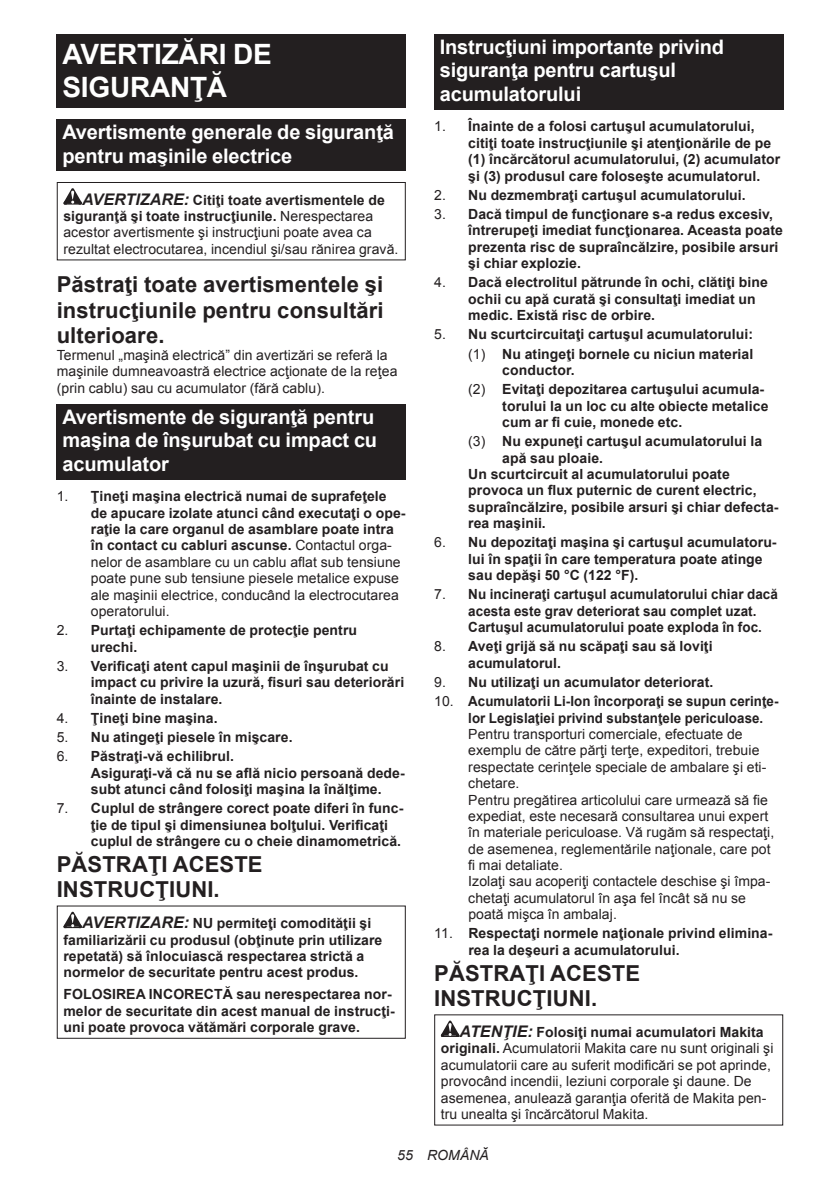
<style>
.page{position:relative;width:840px;height:1191px;background:#fff}
.page>*{position:absolute;margin:0;border:0;box-sizing:border-box;transform-origin:0 0}
.t1{font:700 28px/32.8px "Arial";letter-spacing:-.01em;color:#fff}
.t2{font:700 22px/25.8px "Arial";letter-spacing:.005em;color:#231f20}
.t3{font:700 20px/23.4px "Arial";letter-spacing:-.01em;color:#fff}
.t4{font:700 14px/16.4px "Arial";letter-spacing:.005em;color:#231f20}
.t5{font:14px/16.4px "Arial";letter-spacing:.005em;color:#231f20}
.t6{font:700 14px/16.4px "Arial";letter-spacing:.005em;color:#231f20;scale:.96 1}
.t7{font:700 14px/16.4px "Arial";letter-spacing:.005em;color:#231f20;scale:.95 1}
.t8{font:italic 14px "Arial";letter-spacing:.005em;color:#231f20}
.s1{font-weight:700;font-style:italic;font-size:16px}
.s2{font-weight:700}
.s3{font-weight:400}
.s4{font-style:italic;font-size:16px}
</style>
<div class="page">
<div style="left:57px;top:34px;width:348px;height:74px;background:#231f20"></div>
<div style="left:57px;top:119px;width:348px;height:52px;background:#231f20"></div>
<svg style="left:63px;top:188px;width:19px;height:17px"></svg>
<div style="left:57px;top:182px;width:348px;height:78px;border:1px solid #231f20"></div>
<div style="left:57px;top:404px;width:348px;height:75px;background:#231f20"></div>
<svg style="left:63px;top:911px;width:19px;height:17px"></svg>
<div style="left:434px;top:34px;width:348px;height:75px;background:#231f20"></div>
<svg style="left:440px;top:1020px;width:19px;height:17px"></svg>
<h1 class="t1" style="left:62px;top:38px;width:211px">AVERTIZĂRI DE<br>SIGURANŢĂ</h1>
<h3 class="t3" style="left:62px;top:121px;width:333px">Avertismente generale de siguranţă pentru maşinile electrice</h3>
<p class="t5" style="left:63px;top:192px;width:336px;text-indent:19px"><span class="s1">AVERTIZARE:</span> <span class="s2">Citiţi toate avertismentele de siguranţă şi toate instrucţiunile.</span> Nerespectarea acestor avertismente şi instrucţiuni poate avea ca rezultat electrocutarea, incendiul şi/sau rănirea gravă.</p>
<h2 class="t2" style="left:57px;top:272px;width:328px;text-align:justify">Păstraţi toate avertismentele şi instrucţiunile pentru consultări ulterioare.</h2>
<p class="t5" style="left:57px;top:347px;width:342px">Termenul „maşină electrică” din avertizări se referă la maşinile dumneavoastră electrice acţionate de la reţea (prin cablu) sau cu acumulator (fără cablu).</p>
<h3 class="t3" style="left:62px;top:406px;width:316px">Avertismente de siguranţă pentru maşina de înşurubat cu impact cu acumulator</h3>
<p class="t5" style="left:91px;top:488px;width:316px;text-indent:-34px">1. <span class="s2">Ţineţi maşina electrică numai de suprafeţele de apucare izolate atunci când executaţi o ope&shy;raţie la care organul de asamblare poate intra în contact cu cabluri ascunse.</span> Contactul orga&shy;nelor de asamblare cu un cablu aflat sub tensiune poate pune sub tensiune piesele metalice expuse ale maşinii electrice, conducând la electrocutarea operatorului.</p>
<p class="t4" style="left:91px;top:622px;width:267px;text-indent:-34px"><span class="s3">2.</span> Purtaţi echipamente de protecţie pentru urechi.</p>
<p class="t4" style="left:91px;top:658px;width:315px;text-indent:-34px"><span class="s3">3.</span> Verificaţi atent capul maşinii de înşurubat cu impact cu privire la uzură, fisuri sau deteriorări înainte de instalare.</p>
<p class="t4" style="left:57px;top:710px;width:162px"><span class="s3">4.</span> Ţineţi bine maşina.</p>
<p class="t4" style="left:57px;top:729px;width:237px"><span class="s3">5.</span> Nu atingeţi piesele în mişcare.</p>
<p class="t4" style="left:91px;top:748px;width:315px;text-indent:-34px"><span class="s3">6.</span> Păstraţi-vă echilibrul.<br>Asiguraţi-vă că nu se află nicio persoană dede&shy;subt atunci când folosiţi maşina la înălţime.</p>
<p class="t4" style="left:91px;top:800px;width:314px;text-indent:-34px"><span class="s3">7.</span> Cuplul de strângere corect poate diferi în func&shy;ţie de tipul şi dimensiunea bolţului. Verificaţi cuplul de strângere cu o cheie dinamometrică.</p>
<h2 class="t2" style="left:57px;top:851px;width:207px">PĂSTRAŢI ACESTE<br>INSTRUCŢIUNI.</h2>
<p class="t4" style="left:63px;top:915px;width:320px;text-indent:19px"><span class="s4">AVERTIZARE:</span> NU permiteţi comodităţii şi familiarizării cu produsul (obţinute prin utilizare repetată) să înlocuiască respectarea strictă a normelor de securitate pentru acest produs.</p>
<p class="t4" style="left:63px;top:986px;width:332px">FOLOSIREA INCORECTĂ sau nerespectarea nor&shy;melor de securitate din acest manual de instrucţi&shy;uni poate provoca vătămări corporale grave.</p>
<h3 class="t3" style="left:439px;top:36px;width:285px">Instrucţiuni importante privind siguranţa pentru cartuşul acumulatorului</h3>
<p class="t4" style="left:468px;top:119px;width:313px;text-indent:-34px"><span class="s3">1.</span> Înainte de a folosi cartuşul acumulatorului, citiţi toate instrucţiunile şi atenţionările de pe (1) încărcătorul acumulatorului, (2) acumulator şi (3) produsul care foloseşte acumulatorul.</p>
<p class="t4" style="left:434px;top:187px;width:313px"><span class="s3">2.</span> Nu dezmembraţi cartuşul acumulatorului.</p>
<p class="t4" style="left:468px;top:206px;width:316px;text-indent:-34px"><span class="s3">3.</span> Dacă timpul de funcţionare s-a redus excesiv, întrerupeţi imediat funcţionarea. Aceasta poate prezenta risc de supraîncălzire, posibile arsuri şi chiar explozie.</p>
<p class="t4" style="left:468px;top:275px;width:301px;text-indent:-34px"><span class="s3">4.</span> Dacă electrolitul pătrunde în ochi, clătiţi bine ochii cu apă curată şi consultaţi imediat un medic. Există risc de orbire.</p>
<p class="t4" style="left:434px;top:325px;width:320px;line-height:19.2px;text-align:right"><span class="s3">5.</span> Nu scurtcircuitaţi cartuşul acumulatorului: <span class="s3">(1)</span> Nu atingeţi bornele cu niciun material</p>
<p class="t4" style="left:468px;top:361px;width:297px;line-height:19.2px;text-indent:34px">conductor.<br><span class="s3">(2)</span> Evitaţi depozitarea cartuşului acumula-</p>
<p class="t4" style="left:502px;top:398px;width:267px">torului la un loc cu alte obiecte metalice cum ar fi cuie, monede etc.</p>
<p class="t4" style="left:468px;top:433px;width:295px"><span class="s3">(3)</span> Nu expuneţi cartuşul acumulatorului la</p>
<p class="t4" style="left:502px;top:450px;width:102px">apă sau ploaie.</p>
<p class="t4" style="left:468px;top:466px;width:263px">Un scurtcircuit al acumulatorului poate</p>
<p class="t4" style="left:468px;top:482px;width:290px">provoca un flux puternic de curent electric,</p>
<p class="t4" style="left:468px;top:499px;width:311px">supraîncălzire, posibile arsuri şi chiar defecta-</p>
<p class="t4" style="left:468px;top:515px;width:79px">rea maşinii.</p>
<p class="t4" style="left:468px;top:534px;width:309px;text-indent:-34px"><span class="s3">6.</span> Nu depozitaţi maşina şi cartuşul acumulatoru&shy;lui în spaţii în care temperatura poate atinge sau depăşi 50 °C (122 °F).</p>
<p class="t6" style="left:468px;top:586px;width:324px;text-indent:-34px"><span class="s3">7.</span> Nu incineraţi cartuşul acumulatorului chiar dacă acesta este grav deteriorat sau complet uzat.<br>Cartuşul acumulatorului poate exploda în foc.</p>
<p class="t4" style="left:468px;top:638px;width:246px;text-indent:-34px"><span class="s3">8.</span> Aveţi grijă să nu scăpaţi sau să loviţi acumulatorul.</p>
<p class="t4" style="left:434px;top:674px;width:280px"><span class="s3">9.</span> Nu utilizaţi un acumulator deteriorat.</p>
<p class="t7" style="left:468px;top:693px;width:328px;text-indent:-34px"><span class="s3">10.</span> Acumulatorii Li-Ion încorporaţi se supun cerinţe&shy;lor Legislaţiei privind substanţele periculoase.</p>
<p class="t5" style="left:468px;top:726px;width:307px">Pentru transporturi comerciale, efectuate de exemplu de către părţi terţe, expeditori, trebuie respectate cerinţele speciale de ambalare şi eti&shy;chetare.<br>Pentru pregătirea articolului care urmează să fie expediat, este necesară consultarea unui expert în materiale periculoase. Vă rugăm să respectaţi, de asemenea, reglementările naţionale, care pot fi mai detaliate.<br>Izolaţi sau acoperiţi contactele deschise şi împa&shy;chetaţi acumulatorul în aşa fel încât să nu se poată mişca în ambalaj.</p>
<p class="t4" style="left:468px;top:925px;width:305px;text-indent:-34px"><span class="s3">11.</span> Respectaţi normele naţionale privind elimina&shy;rea la deşeuri a acumulatorului.</p>
<h2 class="t2" style="left:434px;top:960px;width:207px">PĂSTRAŢI ACESTE<br>INSTRUCŢIUNI.</h2>
<p class="t5" style="left:440px;top:1024px;width:334px;text-indent:19px"><span class="s1">ATENŢIE:</span> <span class="s2">Folosiţi numai acumulatori Makita originali.</span> Acumulatorii Makita care nu sunt originali şi acumulatorii care au suferit modificări se pot aprinde, provocând incendii, leziuni corporale şi daune. De asemenea, anulează garanţia oferită de Makita pen&shy;tru unealta şi încărcătorul Makita.</p>
<p class="t8" style="left:397px;top:1146px;width:93px">55 ROMÂNĂ</p>
</div>
